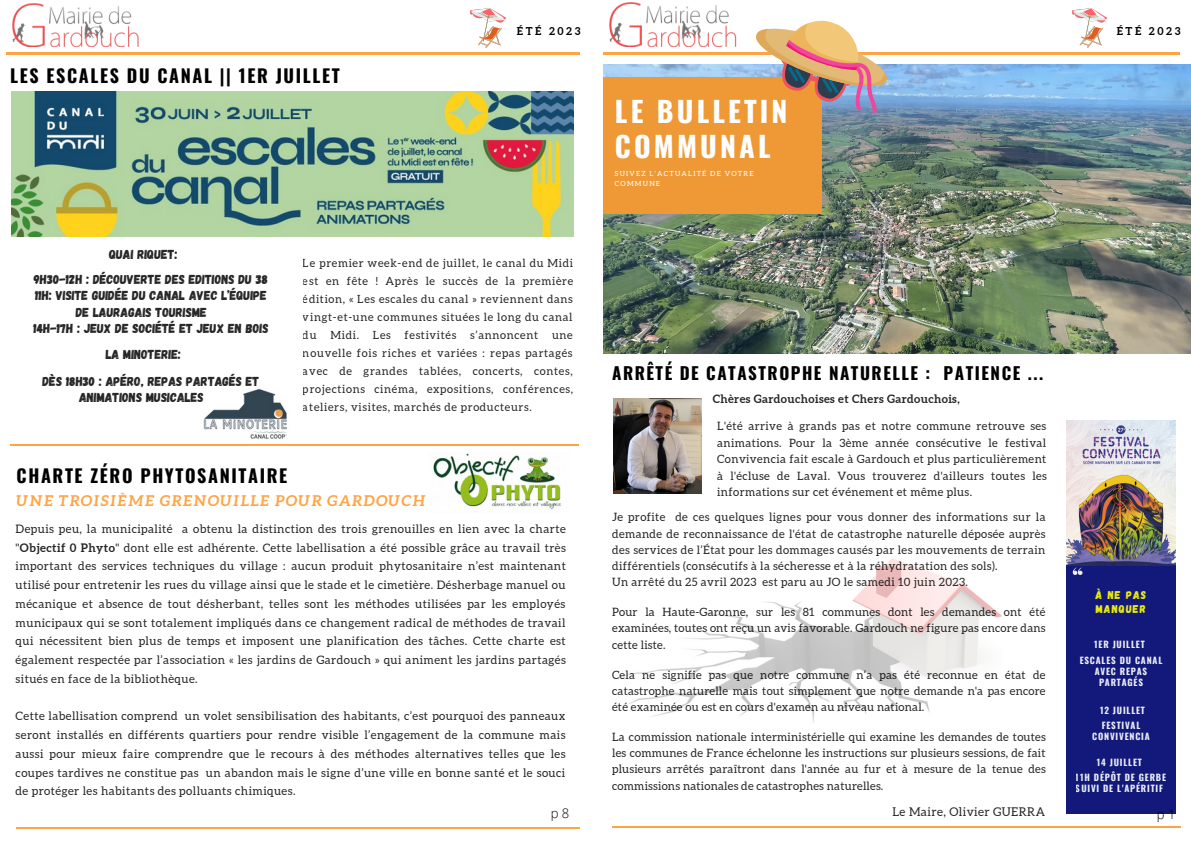
<style>
.page{position:relative;width:1191px;height:843px;background:#fff}
.page>*{position:absolute;margin:0;border:0;box-sizing:border-box;transform-origin:0 0}
.t1{font:700 28.5px/34.7px "Oswald";letter-spacing:.11em;color:#fff}
.t2{font:700 18px "Oswald";letter-spacing:.09em;color:#000}
.t3{font:700 17px "Oswald";letter-spacing:.09em;color:#000}
.t4{font:italic 700 15px "Aleo";letter-spacing:.06em;color:#ffa446}
.t5{font:300 13.1px "Open Sans";color:#000}
.t6{font:13px/25.2px "Gagalin";color:#000}
.t7{font:12.1px "Aleo";letter-spacing:.035em;color:#000}
.t8{font:11.7px/18.8px "Aleo";letter-spacing:.04em;color:#000;text-align:justify}
.t9{font:11.5px/16.2px "Aleo";letter-spacing:.035em;color:#000;text-align:justify}
.t10{font:700 11.5px "Aleo";letter-spacing:.035em;color:#000}
.t11{font:11.3px/13.9px "Gagalin";letter-spacing:.09em;color:#ff0}
.t12{font:11.2px/18px "Aleo";letter-spacing:.06em;color:#000;text-align:justify}
.t13{font:700 10.9px "Aleo";letter-spacing:.24em;color:#000}
.t14{font:700 10.8px "Aleo";letter-spacing:.24em;color:#000}
.t15{font:700 9px/15.3px "Oswald";letter-spacing:.09em;color:#feffff;text-align:center}
.t16{font:7px/10px "Aleo";letter-spacing:.17em;color:#fff}
.s1{font-weight:700}
</style>
<div class="page">
<img style="left:603px;top:64px;width:587px;height:290px">
<div style="left:603px;top:77px;width:218px;height:136px;background:#ef9936"></div>
<hr style="left:604px;top:52px;width:575px;height:2px;background:#ffa446">
<img style="left:609px;top:3px;width:128px;height:43px">
<hr style="left:612px;top:826px;width:568px;height:1px;background:#ffa446">
<hr style="left:17px;top:826px;width:563px;height:2px;background:#ffa446">
<hr style="left:7px;top:52px;width:573px;height:2px;background:#ffa446">
<img style="left:12px;top:3px;width:127px;height:43px">
<div style="left:1066px;top:557px;width:109px;height:256px;background:#12197b"></div>
<svg style="left:1072px;top:567px;width:10px;height:7px"></svg>
<svg style="left:750px;top:20px;width:142px;height:95px"></svg>
<img style="left:615px;top:558px;width:386px;height:165px">
<img style="left:1066px;top:420px;width:109px;height:145px">
<img style="left:12px;top:92px;width:561px;height:144px">
<img style="left:203px;top:388px;width:84px;height:51px">
<hr style="left:10px;top:444px;width:568px;height:2px;background:#ffa446">
<img style="left:613px;top:399px;width:89px;height:94px">
<img style="left:1072px;top:9px;width:34px;height:39px">
<img style="left:471px;top:9px;width:34px;height:39px">
<img style="left:433px;top:453px;width:128px;height:57px">
<p class="t2" style="left:10px;top:61px;width:331px">LES ESCALES DU CANAL || 1ER JUILLET</p>
<p class="t14" style="left:517px;top:25px;width:65px">ÉTÉ 2023</p>
<p class="t13" style="left:1116px;top:25px;width:65px">ÉTÉ 2023</p>
<p class="t1" style="left:615px;top:93px;width:174px">LE BULLETIN<br>COMMUNAL</p>
<p class="t16" style="left:615px;top:168px;width:140px">SUIVEZ L'ACTUALITÉ DE VOTRE<br>COMMUNE</p>
<p class="t6" style="left:34px;top:241px;width:236px;text-indent:75px">QUAI RIQUET:<br>9H30-12H : DÉCOUVERTE DES EDITIONS DU 38</p>
<p class="t6" style="left:35px;top:282px;width:233px">11H: VISITE GUIDÉE DU CANAL AVEC L’ÉQUIPE</p>
<p class="t6" style="left:76px;top:298px;width:132px">DE LAURAGAIS TOURISME</p>
<p class="t6" style="left:34px;top:315px;width:236px">14H-17H : JEUX DE SOCIÉTÉ ET JEUX EN BOIS</p>
<p class="t6" style="left:43px;top:341px;width:218px;line-height:26.4px;text-indent:63px">LA MINOTERIE:<br>DÈS 18H30 : APÉRO, REPAS PARTAGÉS ET</p>
<p class="t6" style="left:79px;top:384px;width:126px">ANIMATIONS MUSICALES</p>
<p class="t12" style="left:303px;top:254px;width:272px">Le premier week-end de juillet, le canal du Midi est en fête ! Après le succès de la première édition, « Les escales du canal » reviennent dans vingt-et-une communes situées le long du canal du Midi. Les festivités s’annoncent une nouvelle fois riches et variées : repas partagés avec de grandes tablées, concerts, contes, projections cinéma, expositions, conférences, ateliers, visites, marchés de producteurs.</p>
<p class="t2" style="left:17px;top:461px;width:272px">CHARTE ZÉRO PHYTOSANITAIRE</p>
<p class="t4" style="left:17px;top:491px;width:410px">UNE TROISIÈME GRENOUILLE POUR GARDOUCH</p>
<p class="t8" style="left:16px;top:519px;width:551px">Depuis peu, la municipalité a obtenu la distinction des trois grenouilles en lien avec la charte "<span class="s1">Objectif 0 Phyto</span>" dont elle est adhérente. Cette labellisation a été possible grâce au travail très important des services techniques du village : aucun produit phytosanitaire n’est maintenant utilisé pour entretenir les rues du village ainsi que le stade et le cimetière. Désherbage manuel ou mécanique et absence de tout désherbant, telles sont les méthodes utilisées par les employés municipaux qui se sont totalement impliqués dans ce changement radical de méthodes de travail qui nécessitent bien plus de temps et imposent une planification des tâches. Cette charte est également respectée par l’association « les jardins de Gardouch » qui animent les jardins partagés situés en face de la bibliothèque.</p>
<p class="t8" style="left:16px;top:706px;width:551px">Cette labellisation comprend un volet sensibilisation des habitants, c’est pourquoi des panneaux seront installés en différents quartiers pour rendre visible l’engagement de la commune mais aussi pour mieux faire comprendre que le recours à des méthodes alternatives telles que les coupes tardives ne constitue pas un abandon mais le signe d’une ville en bonne santé et le souci de protéger les habitants des polluants chimiques.</p>
<p class="t5" style="left:550px;top:803px;width:20px">p 8</p>
<p class="t3" style="left:612px;top:359px;width:432px">ARRÊTÉ DE CATASTROPHE NATURELLE : PATIENCE ...</p>
<p class="t10" style="left:712px;top:391px;width:248px">Chères Gardouchoises et Chers Gardouchois,</p>
<p class="t9" style="left:717px;top:418px;width:331px;line-height:16.5px">L'été arrive à grands pas et notre commune retrouve ses animations. Pour la 3ème année consécutive le festival Convivencia fait escale à Gardouch et plus particulièrement à l'écluse de Laval. Vous trouverez d'ailleurs toutes les informations sur cet événement et même plus.</p>
<p class="t9" style="left:612px;top:509px;width:435px;text-align:left">Je profite de ces quelques lignes pour vous donner des informations sur la demande de reconnaissance de l'état de catastrophe naturelle déposée auprès des services de l’État pour les dommages causés par les mouvements de terrain différentiels (consécutifs à la sécheresse et à la réhydratation des sols).<br>Un arrêté du 25 avril 2023 est paru au JO le samedi 10 juin 2023.</p>
<p class="t9" style="left:612px;top:603px;width:435px">Pour la Haute-Garonne, sur les 81 communes dont les demandes ont été examinées, toutes ont reçu un avis favorable. Gardouch ne figure pas encore dans cette liste.</p>
<p class="t9" style="left:612px;top:666px;width:435px">Cela ne signifie pas que notre commune n’a pas été reconnue en état de catastrophe naturelle mais tout simplement que notre demande n'a pas encore été examinée ou est en cours d'examen au niveau national.</p>
<p class="t9" style="left:612px;top:728px;width:435px">La commission nationale interministérielle qui examine les demandes de toutes les communes de France échelonne les instructions sur plusieurs sessions, de fait plusieurs arrêtés paraîtront dans l'année au fur et à mesure de la tenue des commissions nationales de catastrophes naturelles.</p>
<p class="t7" style="left:892px;top:804px;width:154px">Le Maire, Olivier GUERRA</p>
<p class="t5" style="left:1156px;top:804px;width:20px">p 1</p>
<p class="t11" style="left:1095px;top:587px;width:52px">À NE PAS<br>MANQUER</p>
<p class="t15" style="left:1079px;top:635px;width:84px;line-height:16px">1ER JUILLET<br>ESCALES DU CANAL</p>
<p class="t15" style="left:1094px;top:665px;width:54px;line-height:11.1px">AVEC REPAS<br>PARTAGÉS</p>
<p class="t15" style="left:1099px;top:701px;width:46px;text-align:left">12 JUILLET<br>FESTIVAL</p>
<p class="t15" style="left:1092px;top:728px;width:59px">CONVIVENCIA</p>
<p class="t15" style="left:1075px;top:753px;width:92px">14 JUILLET<br>11H DÉPÔT DE GERBE</p>
<p class="t15" style="left:1075px;top:780px;width:88px">SUIVI DE L'APÉRITIF</p>
</div>
